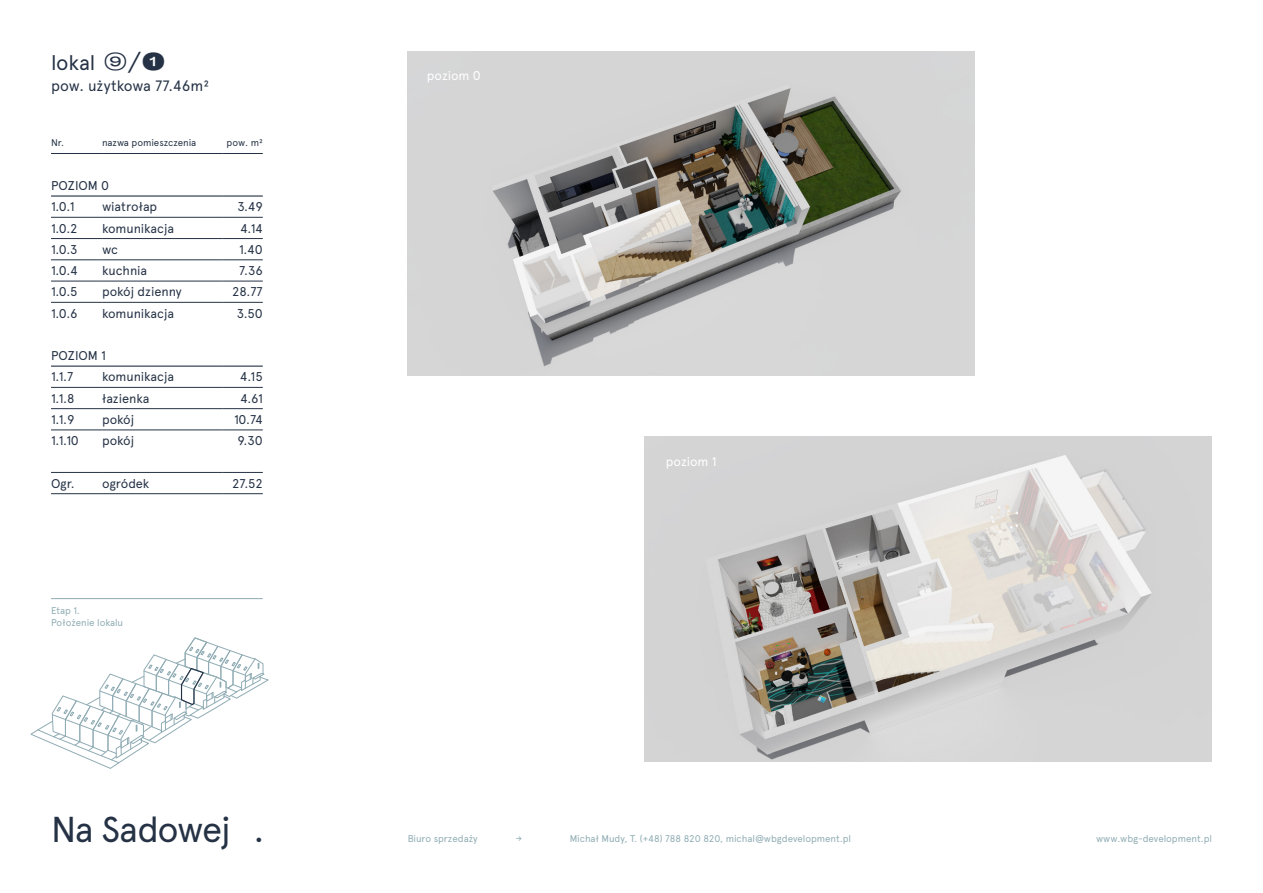
<style>
.page{position:relative;width:1263px;height:893px;background:#fff}
.page>*{position:absolute;margin:0;border:0;box-sizing:border-box;transform-origin:0 0}
.t1{font:36px "Apercu Pro";letter-spacing:-.04em;color:#253245}
.t2{font:21px "Apercu Pro";letter-spacing:-.005em;color:#253245}
.t3{font:15px "Apercu Pro";color:#253245}
.t4{font:12.75px/21.3px "Apercu Pro";letter-spacing:-.005em;color:#253245}
.t5{font:12.75px "Apercu Pro";letter-spacing:-.01em;color:#fff}
.t6{font:9.75px/11.7px "Apercu Pro";letter-spacing:-.005em;color:#90adb4}
.t7{font:9.75px "Apercu Pro";letter-spacing:-.005em;color:#253245}
.s1{font-family:"GT America";font-stretch:expanded;font-size:24px}
.s2{font-family:"GT America";font-weight:300;font-stretch:expanded;font-size:24px}
</style>
<div class="page">
<img style="left:644px;top:436px;width:568px;height:325px">
<img style="left:407px;top:51px;width:568px;height:325px">
<hr style="left:51px;top:598px;width:212px;height:1px;background:#90adb4">
<hr style="left:51px;top:195px;width:51px;height:2px;background:#253245">
<hr style="left:102px;top:195px;width:120px;height:2px;background:#253245">
<hr style="left:222px;top:195px;width:41px;height:2px;background:#253245">
<hr style="left:51px;top:366px;width:51px;height:1px;background:#253245">
<hr style="left:102px;top:366px;width:120px;height:1px;background:#253245">
<hr style="left:222px;top:366px;width:41px;height:1px;background:#253245">
<hr style="left:51px;top:153px;width:51px;height:1px;background:#253245">
<hr style="left:102px;top:153px;width:120px;height:1px;background:#253245">
<hr style="left:222px;top:153px;width:41px;height:1px;background:#253245">
<hr style="left:51px;top:217px;width:51px;height:1px;background:#253245">
<hr style="left:102px;top:217px;width:120px;height:1px;background:#253245">
<hr style="left:222px;top:217px;width:41px;height:1px;background:#253245">
<hr style="left:51px;top:238px;width:51px;height:1px;background:#253245">
<hr style="left:102px;top:238px;width:120px;height:1px;background:#253245">
<hr style="left:222px;top:238px;width:41px;height:1px;background:#253245">
<hr style="left:51px;top:260px;width:51px;height:1px;background:#253245">
<hr style="left:102px;top:260px;width:120px;height:1px;background:#253245">
<hr style="left:222px;top:260px;width:41px;height:1px;background:#253245">
<hr style="left:51px;top:281px;width:51px;height:1px;background:#253245">
<hr style="left:102px;top:281px;width:120px;height:1px;background:#253245">
<hr style="left:222px;top:281px;width:41px;height:1px;background:#253245">
<hr style="left:51px;top:302px;width:51px;height:1px;background:#253245">
<hr style="left:102px;top:302px;width:120px;height:1px;background:#253245">
<hr style="left:222px;top:302px;width:41px;height:1px;background:#253245">
<hr style="left:51px;top:387px;width:51px;height:1px;background:#253245">
<hr style="left:102px;top:387px;width:120px;height:1px;background:#253245">
<hr style="left:222px;top:387px;width:41px;height:1px;background:#253245">
<hr style="left:51px;top:408px;width:51px;height:1px;background:#253245">
<hr style="left:102px;top:408px;width:120px;height:1px;background:#253245">
<hr style="left:222px;top:408px;width:41px;height:1px;background:#253245">
<hr style="left:51px;top:430px;width:51px;height:1px;background:#253245">
<hr style="left:102px;top:430px;width:120px;height:1px;background:#253245">
<hr style="left:222px;top:430px;width:41px;height:1px;background:#253245">
<hr style="left:51px;top:472px;width:51px;height:1px;background:#253245">
<hr style="left:102px;top:472px;width:120px;height:1px;background:#253245">
<hr style="left:222px;top:472px;width:41px;height:1px;background:#253245">
<hr style="left:51px;top:493px;width:51px;height:1px;background:#253245">
<hr style="left:102px;top:493px;width:120px;height:1px;background:#253245">
<hr style="left:222px;top:493px;width:41px;height:1px;background:#253245">
<svg style="left:30px;top:637px;width:239px;height:132px"></svg>
<h2 class="t2" style="left:51px;top:47px;width:115px">lokal <span class="s1">⑨</span><span class="s2">/</span><span class="s1">❶</span></h2>
<p class="t3" style="left:51px;top:75px;width:160px">pow. użytkowa 77.46m²</p>
<p class="t7" style="left:51px;top:135px;width:15px">Nr.</p>
<p class="t7" style="left:102px;top:135px;width:96px">nazwa pomieszczenia</p>
<p class="t7" style="left:227px;top:135px;width:38px">pow. m²</p>
<p class="t4" style="left:51px;top:174px;width:60px">POZIOM 0<br>1.0.1</p>
<p class="t4" style="left:102px;top:195px;width:57px">wiatrołap</p>
<p class="t4" style="left:237px;top:195px;width:27px">3.49</p>
<p class="t4" style="left:51px;top:217px;width:28px">1.0.2</p>
<p class="t4" style="left:102px;top:217px;width:73px">komunikacja</p>
<p class="t4" style="left:240px;top:217px;width:24px">4.14</p>
<p class="t4" style="left:51px;top:238px;width:28px">1.0.3</p>
<p class="t4" style="left:102px;top:238px;width:18px">wc</p>
<p class="t4" style="left:239px;top:238px;width:25px">1.40</p>
<p class="t4" style="left:51px;top:259px;width:28px">1.0.4</p>
<p class="t4" style="left:102px;top:259px;width:47px">kuchnia</p>
<p class="t4" style="left:239px;top:259px;width:25px">7.36</p>
<p class="t4" style="left:51px;top:280px;width:28px">1.0.5</p>
<p class="t4" style="left:102px;top:280px;width:81px">pokój dzienny</p>
<p class="t4" style="left:232px;top:280px;width:32px">28.77</p>
<p class="t4" style="left:51px;top:302px;width:28px">1.0.6</p>
<p class="t4" style="left:102px;top:302px;width:73px">komunikacja</p>
<p class="t4" style="left:237px;top:302px;width:27px">3.50</p>
<p class="t4" style="left:51px;top:344px;width:56px">POZIOM 1<br>1.1.7</p>
<p class="t4" style="left:102px;top:366px;width:73px">komunikacja</p>
<p class="t4" style="left:240px;top:366px;width:24px">4.15</p>
<p class="t4" style="left:51px;top:387px;width:25px">1.1.8</p>
<p class="t4" style="left:102px;top:387px;width:49px">łazienka</p>
<p class="t4" style="left:240px;top:387px;width:24px">4.61</p>
<p class="t4" style="left:51px;top:408px;width:25px">1.1.9</p>
<p class="t4" style="left:102px;top:408px;width:34px">pokój</p>
<p class="t4" style="left:234px;top:408px;width:30px">10.74</p>
<p class="t4" style="left:51px;top:429px;width:29px">1.1.10</p>
<p class="t4" style="left:102px;top:429px;width:34px">pokój</p>
<p class="t4" style="left:238px;top:429px;width:27px">9.30</p>
<p class="t4" style="left:51px;top:472px;width:25px">Ogr.</p>
<p class="t4" style="left:102px;top:472px;width:49px">ogródek</p>
<p class="t4" style="left:232px;top:472px;width:32px">27.52</p>
<p class="t6" style="left:51px;top:604px;width:74px">Etap 1.<br>Położenie lokalu</p>
<h1 class="t1" style="left:51px;top:802px;width:215px">Na Sadowej .</h1>
<p class="t5" style="left:427px;top:66px;width:55px">poziom 0</p>
<p class="t5" style="left:666px;top:452px;width:52px">poziom 1</p>
<p class="t6" style="left:408px;top:832px;width:71px">Biuro sprzedaży</p>
<p class="t6" style="left:570px;top:832px;width:283px">Michał Mudy, T. (+48) 788 820 820, michal@wbgdevelopment.pl</p>
<p class="t6" style="left:1096px;top:832px;width:117px">www.wbg-development.pl</p>
</div>
